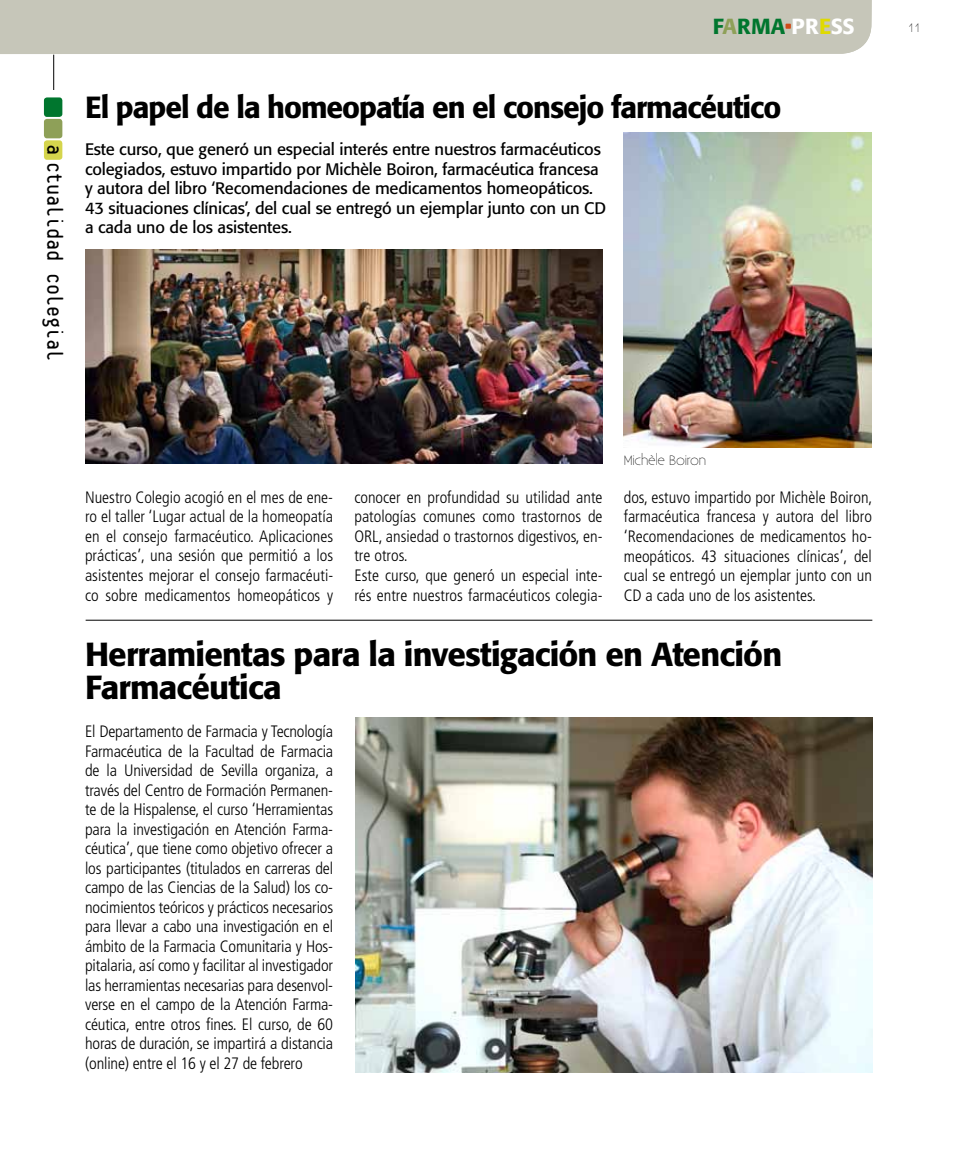
<style>
.page{position:relative;width:957px;height:1149px;background:#fff}
.page>*{position:absolute;margin:0;border:0;box-sizing:border-box;transform-origin:0 0}
.t1{font:500 33px/33.3px "Formata";letter-spacing:-.025em;color:#000}
.t2{font:500 30.3px "Formata";letter-spacing:-.035em;color:#000}
.t3{font:24px "Platelet";color:#000}
.t4{font:500 21.6px "Formata";color:#00762e}
.t5{font:300 condensed 16.5px/19.5px "Frutiger";color:#000;text-align:justify}
.t6{font:16.5px/19.5px "Formata";letter-spacing:-.01em;color:#000}
.t7{font:300 13.5px "Existence";letter-spacing:-.015em;color:#000}
.t8{font:300 12px "Existence";color:#000}
.s1{color:#8ea058}
.s2{color:#fff}
.s3{color:#dfda00}
</style>
<div class="page">
<div style="left:0;top:0;width:872px;height:55px;background:#c6c6b9"></div>
<svg style="left:785px;top:21px;width:6px;height:8px"></svg>
<hr style="left:53px;top:55px;width:1px;height:35px;background:#000">
<div style="left:44px;top:97px;width:18px;height:20px;background:#00762e;border-radius:3px"></div>
<div style="left:44px;top:119px;width:18px;height:19px;background:#8ea058;border-radius:3px"></div>
<div style="left:44px;top:140px;width:18px;height:20px;background:#d5d54d;border-radius:3px"></div>
<img style="left:624px;top:132px;width:247px;height:315px">
<img style="left:86px;top:249px;width:516px;height:214px">
<img style="left:355px;top:717px;width:517px;height:354px">
<hr style="left:86px;top:619px;width:786px;height:1px;background:#000">
<h3 class="t4" style="left:712px;top:13px;width:143px">F<span class="s1">A</span>RMA <span class="s2">PR</span><span class="s3">E</span><span class="s2">SS</span></h3>
<p class="t8" style="left:908px;top:22px;width:14px">11</p>
<h2 class="t2" style="left:85px;top:88px;width:698px">El papel de la homeopatía en el consejo farmacéutico</h2>
<h3 class="t3" style="left:64px;top:144px;width:218px;rotate:90deg">a ctualidad colegial</h3>
<p class="t6" style="left:85px;top:139px;width:522px">Este curso, que generó un especial interés entre nuestros farmacéuticos colegiados, estuvo impartido por Michèle Boiron, farmacéutica francesa y autora del libro ‘Recomendaciones de medicamentos homeopáticos.<br>43 situaciones clínicas’, del cual se entregó un ejemplar junto con un CD a cada uno de los asistentes.</p>
<p class="t7" style="left:624px;top:453px;width:84px">Michèle Boiron</p>
<p class="t5" style="left:85px;top:487px;width:250px">Nuestro Colegio acogió en el mes de ene&shy;ro el taller ‘Lugar actual de la homeopatía en el consejo farmacéutico. Aplicaciones prácticas’, una sesión que permitió a los asistentes mejorar el consejo farmacéuti&shy;co sobre medicamentos homeopáticos y</p>
<p class="t5" style="left:354px;top:487px;width:250px;text-align:left">conocer en profundidad su utilidad ante patologías comunes como trastornos de ORL, ansiedad o trastornos digestivos, en&shy;tre otros.<br>Este curso, que generó un especial inte&shy;rés entre nuestros farmacéuticos colegia-</p>
<p class="t5" style="left:624px;top:487px;width:250px">dos, estuvo impartido por Michèle Boiron, farmacéutica francesa y autora del libro ‘Recomendaciones de medicamentos ho&shy;meopáticos. 43 situaciones clínicas’, del cual se entregó un ejemplar junto con un CD a cada uno de los asistentes.</p>
<h1 class="t1" style="left:85px;top:637px;width:699px">Herramientas para la investigación en Atención<br>Farmacéutica</h1>
<p class="t5" style="left:85px;top:721px;width:250px">El Departamento de Farmacia y Tecnología Farmacéutica de la Facultad de Farmacia de la Universidad de Sevilla organiza, a través del Centro de Formación Permanen&shy;te de la Hispalense, el curso ‘Herramientas para la investigación en Atención Farma&shy;céutica’, que tiene como objetivo ofrecer a los participantes (titulados en carreras del campo de las Ciencias de la Salud) los co&shy;nocimientos teóricos y prácticos necesarios para llevar a cabo una investigación en el ámbito de la Farmacia Comunitaria y Hos&shy;pitalaria, así como y facilitar al investigador las herramientas necesarias para desenvol&shy;verse en el campo de la Atención Farma&shy;céutica, entre otros fines. El curso, de 60 horas de duración, se impartirá a distancia (online) entre el 16 y el 27 de febrero</p>
</div>
